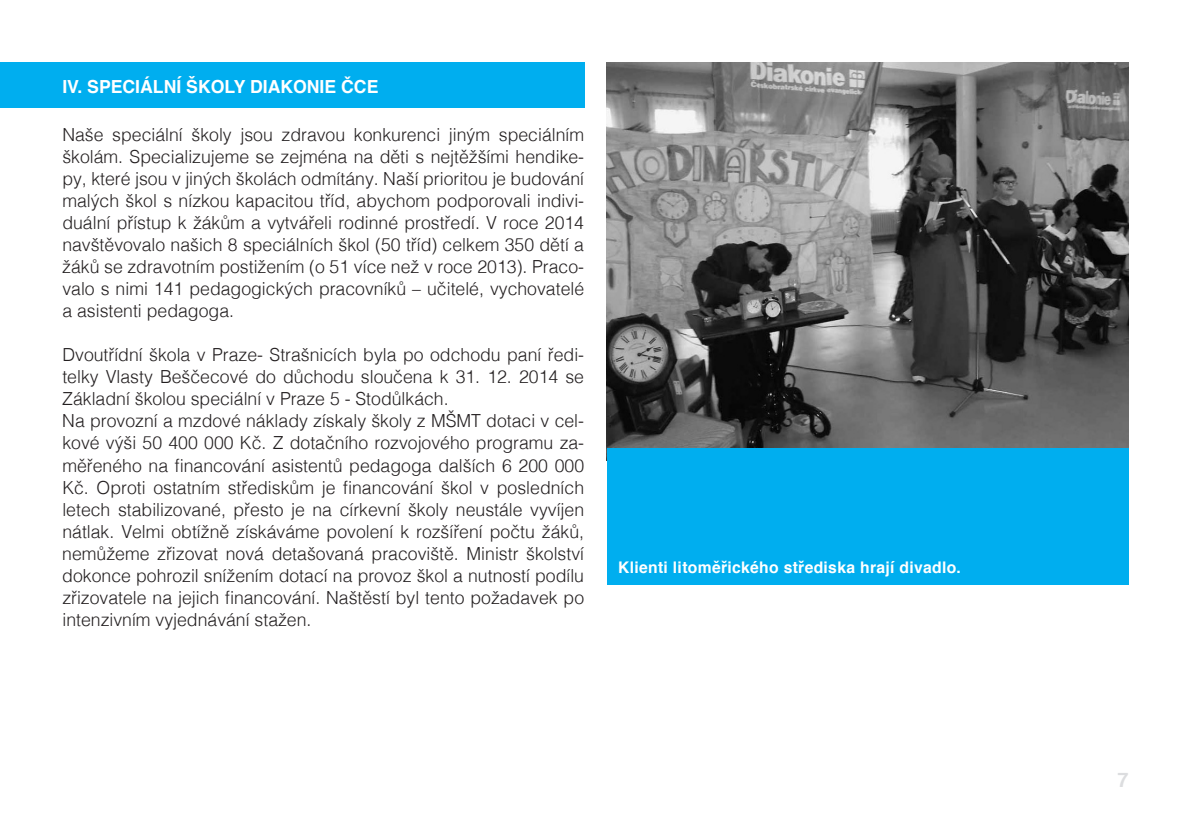
<style>
.page{position:relative;width:1191px;height:840px;background:#fff}
.page>*{position:absolute;margin:0;border:0;box-sizing:border-box;transform-origin:0 0}
.t1{font:700 20px "Helvetica";color:#dcdddf}
.t2{font:300 18px/22px "Helvetica";color:#231f20;text-align:justify}
.t3{font:700 18px "Helvetica";color:#fff}
.t4{font:700 16px "Helvetica";letter-spacing:.02em;color:#fff}
</style>
<div class="page">
<div style="left:0;top:62px;width:584px;height:46px;background:#00aeef"></div>
<img style="left:607px;top:62px;width:521px;height:386px">
<div style="left:607px;top:448px;width:521px;height:136px;background:#00aeef"></div>
<p class="t3" style="left:62px;top:72px;width:317px">IV. SPECIÁLNÍ ŠKOLY DIAKONIE ČCE</p>
<p class="t2" style="left:62px;top:122px;width:523px">Naše speciální školy jsou zdravou konkurenci jiným speciálním školám. Specializujeme se zejména na děti s nejtěžšími hendike&shy;py, které jsou v jiných školách odmítány. Naší prioritou je budování malých škol s nízkou kapacitou tříd, abychom podporovali indivi&shy;duální přístup k žákům a vytvářeli rodinné prostředí. V roce 2014 navštěvovalo našich 8 speciálních škol (50 tříd) celkem 350 dětí a žáků se zdravotním postižením (o 51 více než v roce 2013). Praco&shy;valo s nimi 141 pedagogických pracovníků – učitelé, vychovatelé a asistenti pedagoga.</p>
<p class="t2" style="left:62px;top:342px;width:523px;text-align:left">Dvoutřídní škola v Praze- Strašnicích byla po odchodu paní ředi&shy;telky Vlasty Beščecové do důchodu sloučena k 31. 12. 2014 se Základní školou speciální v Praze 5 - Stodůlkách.<br>Na provozní a mzdové náklady získaly školy z MŠMT dotaci v cel&shy;kové výši 50 400 000 Kč. Z dotačního rozvojového programu za&shy;měřeného na financování asistentů pedagoga dalších 6 200 000<br>Kč. Oproti ostatním střediskům je financování škol v posledních letech stabilizované, přesto je na církevní školy neustále vyvíjen nátlak. Velmi obtížně získáváme povolení k rozšíření počtu žáků, nemůžeme zřizovat nová detašovaná pracoviště. Ministr školství dokonce pohrozil snížením dotací na provoz škol a nutností podílu zřizovatele na jejich financování. Naštěstí byl tento požadavek po intenzivním vyjednávání stažen.</p>
<p class="t4" style="left:618px;top:554px;width:344px">Klienti litoměřického střediska hrají divadlo.</p>
<p class="t1" style="left:1117px;top:763px;width:13px">7</p>
</div>
